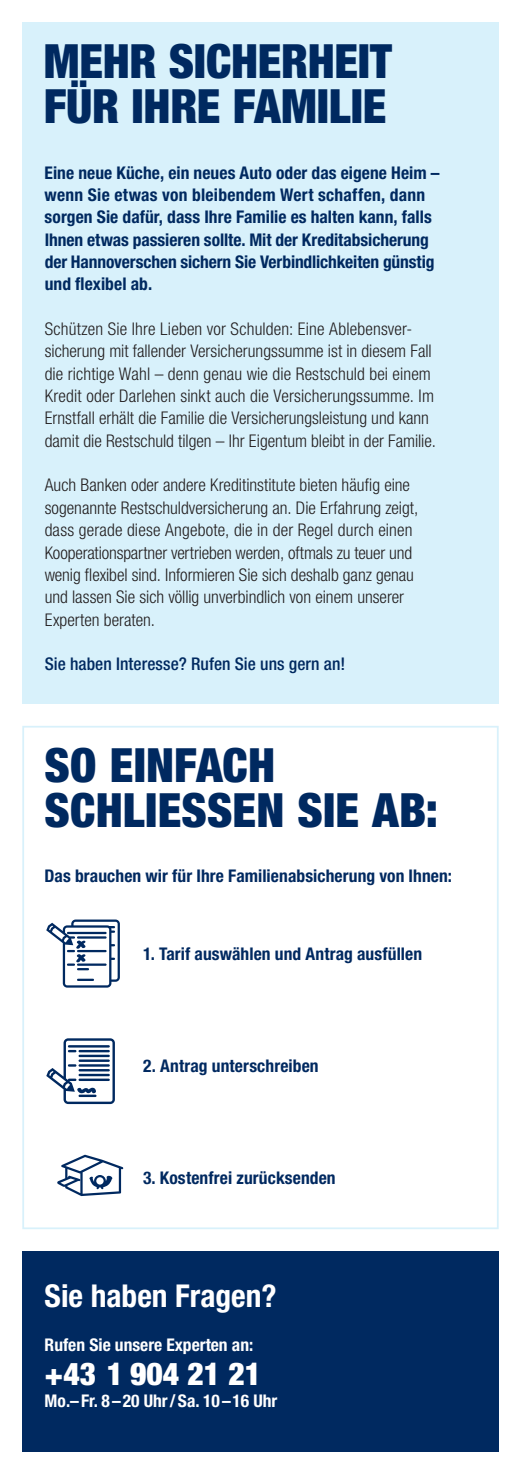
<style>
.page{position:relative;width:521px;height:1474px;background:#fff}
.page>*{position:absolute;margin:0;border:0;box-sizing:border-box;transform-origin:0 0}
.t1{font:900 condensed 47.25px/44.6px "Helvetica Neue LT Std";color:#002960}
.t2{font:700 condensed 31.5px "Helvetica Neue LT Std";color:#fff}
.t3{font:900 condensed 31.5px "Helvetica Neue LT Std";color:#fff}
.t4{font:300 condensed 17.5px/22.4px "Helvetica Neue LT Std";color:#231f20}
.t5{font:700 condensed 17.5px/22.4px "Helvetica Neue LT Std";letter-spacing:.005em;color:#002960}
.t6{font:700 condensed 17.5px "Helvetica Neue LT Std";color:#fff}
.t7{font:500 condensed 17.5px "Helvetica Neue LT Std";letter-spacing:.005em;color:#002960}
</style>
<div class="page">
<div style="left:22px;top:22px;width:477px;height:681px;background:#d8f1fb"></div>
<div style="left:22px;top:1250px;width:477px;height:201px;background:#002960"></div>
<div style="left:22px;top:725px;width:477px;height:504px;border:2px solid #d8f1fb"></div>
<svg style="left:46px;top:1038px;width:69px;height:66px"></svg>
<svg style="left:46px;top:919px;width:74px;height:68px"></svg>
<svg style="left:57px;top:1154px;width:66px;height:42px"></svg>
<h1 class="t1" style="left:44px;top:39px;width:350px">MEHR SICHERHEIT<br>FÜR IHRE FAMILIE</h1>
<p class="t5" style="left:45px;top:161px;width:396px">Eine neue Küche, ein neues Auto oder das eigene Heim – wenn Sie etwas von bleibendem Wert schaffen, dann sorgen Sie dafür, dass Ihre Familie es halten kann, falls Ihnen etwas passieren sollte. Mit der Kreditabsicherung der Hannoverschen sichern Sie Verbindlichkeiten günstig und flexibel ab.</p>
<p class="t4" style="left:45px;top:317px;width:393px">Schützen Sie Ihre Lieben vor Schulden: Eine Ablebensver&shy;sicherung mit fallender Versicherungssumme ist in diesem Fall die richtige Wahl – denn genau wie die Restschuld bei einem Kredit oder Darlehen sinkt auch die Versicherungssumme. Im Ernstfall erhält die Familie die Versicherungsleistung und kann damit die Restschuld tilgen – Ihr Eigentum bleibt in der Familie.</p>
<p class="t4" style="left:45px;top:474px;width:375px">Auch Banken oder andere Kreditinstitute bieten häufig eine sogenannte Restschuldversicherung an. Die Erfahrung zeigt, dass gerade diese Angebote, die in der Regel durch einen Kooperationspartner vertrieben werden, oftmals zu teuer und wenig flexibel sind. Informieren Sie sich deshalb ganz genau und lassen Sie sich völlig unverbindlich von einem unserer Experten beraten.</p>
<p class="t7" style="left:45px;top:653px;width:302px">Sie haben Interesse? Rufen Sie uns gern an!</p>
<h1 class="t1" style="left:45px;top:742px;width:395px">SO EINFACH<br>SCHLIESSEN SIE AB:</h1>
<p class="t5" style="left:45px;top:864px;width:409px">Das brauchen wir für Ihre Familienabsicherung von Ihnen:</p>
<p class="t5" style="left:143px;top:942px;width:281px">1. Tarif auswählen und Antrag ausfüllen</p>
<p class="t5" style="left:143px;top:1054px;width:177px">2. Antrag unterschreiben</p>
<p class="t5" style="left:143px;top:1165px;width:194px">3. Kostenfrei zurücksenden</p>
<h2 class="t2" style="left:45px;top:1276px;width:234px">Sie haben Fragen?</h2>
<p class="t6" style="left:45px;top:1334px;width:210px">Rufen Sie unsere Experten an:</p>
<h2 class="t3" style="left:45px;top:1353px;width:218px">+43 1 904 21 21</h2>
<p class="t6" style="left:45px;top:1390px;width:234px">Mo.– Fr. 8–20 Uhr/Sa. 10–16 Uhr</p>
</div>
